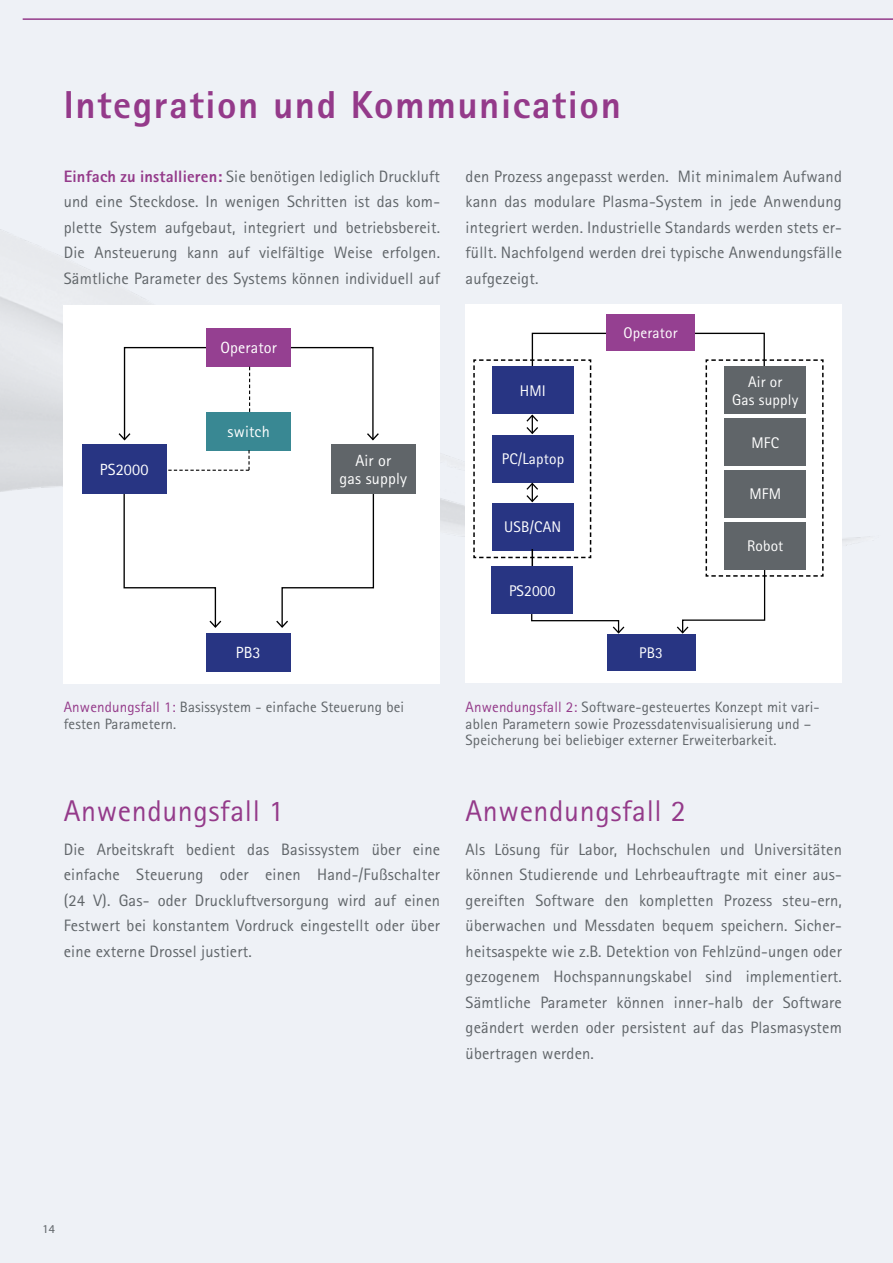
<style>
.page{position:relative;width:893px;height:1263px;background:#eef1f6}
.page>*{position:absolute;margin:0;border:0;box-sizing:border-box;transform-origin:0 0}
.t1{font:800 39px "Rotis Sans Serif Std";letter-spacing:.04em;color:#943a8a}
.t2{font:30px "Rotis Sans Serif Std";letter-spacing:.02em;color:#943a8a}
.t3{font:16.5px/25.5px "Rotis Sans Serif Std";letter-spacing:.01em;color:#606569;text-align:justify}
.t4{font:16.2px/17.5px "Rotis Sans Serif Std";letter-spacing:.01em;color:#fff;text-align:center}
.t5{font:15.45px/18px "Rotis Sans Serif Std";letter-spacing:.01em;color:#fff;text-align:center}
.t6{font:15px/16.5px "Rotis Sans Serif Std";letter-spacing:.01em;color:#606569}
.t7{font:12px "Myriad Pro";color:#606569}
.s1{font-weight:800;color:#943a8a}
.s2{color:#943a8a}
</style>
<div class="page">
<img style="left:0;top:229px;width:870px;height:455px">
<div style="left:466px;top:304px;width:376px;height:378px;background:#fff"></div>
<div style="left:607px;top:634px;width:88px;height:37px;background:#283583"></div>
<hr style="left:23px;top:18px;width:870px;height:2px;background:#943a8a">
<div style="left:64px;top:305px;width:376px;height:379px;background:#fff"></div>
<svg style="left:123px;top:494px;width:99px;height:134px"></svg>
<svg style="left:276px;top:494px;width:99px;height:134px"></svg>
<div style="left:206px;top:328px;width:85px;height:39px;background:#954091"></div>
<div style="left:206px;top:633px;width:85px;height:38px;background:#283583"></div>
<div style="left:331px;top:444px;width:85px;height:50px;background:#606569"></div>
<div style="left:82px;top:444px;width:85px;height:50px;background:#283583"></div>
<div style="left:206px;top:412px;width:85px;height:38px;background:#398893"></div>
<svg style="left:118px;top:346px;width:261px;height:95px"></svg>
<svg style="left:168px;top:450px;width:82px;height:21px"></svg>
<div style="left:606px;top:315px;width:89px;height:36px;background:#954091"></div>
<svg style="left:473px;top:332px;width:351px;height:303px"></svg>
<div style="left:492px;top:567px;width:81px;height:47px;background:#283583"></div>
<h1 class="t1" style="left:64px;top:80px;width:559px">Integration und Kommunication</h1>
<p class="t3" style="left:64px;top:163px;width:378px"><span class="s1">Einfach zu installieren:</span> Sie benötigen lediglich Druckluft und eine Steckdose. In wenigen Schritten ist das kom&shy;plette System aufgebaut, integriert und betriebsbereit.<br>Die Ansteuerung kann auf vielfältige Weise erfolgen.<br>Sämtliche Parameter des Systems können individuell auf</p>
<p class="t4" style="left:220px;top:339px;width:58px">Operator</p>
<p class="t4" style="left:100px;top:460px;width:50px">PS2000</p>
<p class="t4" style="left:228px;top:422px;width:44px">switch</p>
<p class="t4" style="left:236px;top:644px;width:26px">PB3</p>
<p class="t4" style="left:340px;top:452px;width:69px">Air or<br>gas supply</p>
<p class="t3" style="left:466px;top:163px;width:378px">den Prozess angepasst werden. Mit minimalem Aufwand kann das modulare Plasma-System in jede Anwendung integriert werden. Industrielle Standards werden stets er&shy;füllt. Nachfolgend werden drei typische Anwendungsfälle aufgezeigt.</p>
<p class="t5" style="left:520px;top:382px;width:28px">HMI</p>
<p class="t5" style="left:502px;top:450px;width:64px">PC/Laptop</p>
<p class="t5" style="left:504px;top:518px;width:58px">USB/CAN</p>
<p class="t5" style="left:509px;top:582px;width:48px">PS2000</p>
<p class="t5" style="left:624px;top:324px;width:55px">Operator</p>
<p class="t5" style="left:639px;top:644px;width:25px">PB3</p>
<p class="t5" style="left:732px;top:373px;width:67px">Air or<br>Gas supply</p>
<p class="t5" style="left:751px;top:433px;width:29px">MFC</p>
<p class="t5" style="left:749px;top:485px;width:33px">MFM</p>
<p class="t5" style="left:747px;top:537px;width:38px">Robot</p>
<p class="t6" style="left:64px;top:699px;width:342px"><span class="s2">Anwendungsfall 1:</span> Basissystem - einfache Steuerung bei festen Parametern.</p>
<p class="t6" style="left:466px;top:699px;width:355px"><span class="s2">Anwendungsfall 2:</span> Software-gesteuertes Konzept mit vari&shy;ablen Parametern sowie Prozessdatenvisualisierung und –<br>Speicherung bei beliebiger externer Erweiterbarkeit.</p>
<h2 class="t2" style="left:64px;top:793px;width:222px">Anwendungsfall 1</h2>
<p class="t3" style="left:64px;top:836px;width:378px">Die Arbeitskraft bedient das Basissystem über eine einfache Steuerung oder einen Hand-/Fußschalter (24 V). Gas- oder Druckluftversorgung wird auf einen Festwert bei konstantem Vordruck eingestellt oder über eine externe Drossel justiert.</p>
<h2 class="t2" style="left:466px;top:793px;width:222px">Anwendungsfall 2</h2>
<p class="t3" style="left:466px;top:836px;width:378px">Als Lösung für Labor, Hochschulen und Universitäten können Studierende und Lehrbeauftragte mit einer aus&shy;gereiften Software den kompletten Prozess steu-ern, überwachen und Messdaten bequem speichern. Sicher&shy;heitsaspekte wie z.B. Detektion von Fehlzünd-ungen oder gezogenem Hochspannungskabel sind implementiert.<br>Sämtliche Parameter können inner-halb der Software geändert werden oder persistent auf das Plasmasystem übertragen werden.</p>
<p class="t7" style="left:43px;top:1222px;width:14px">14</p>
</div>
